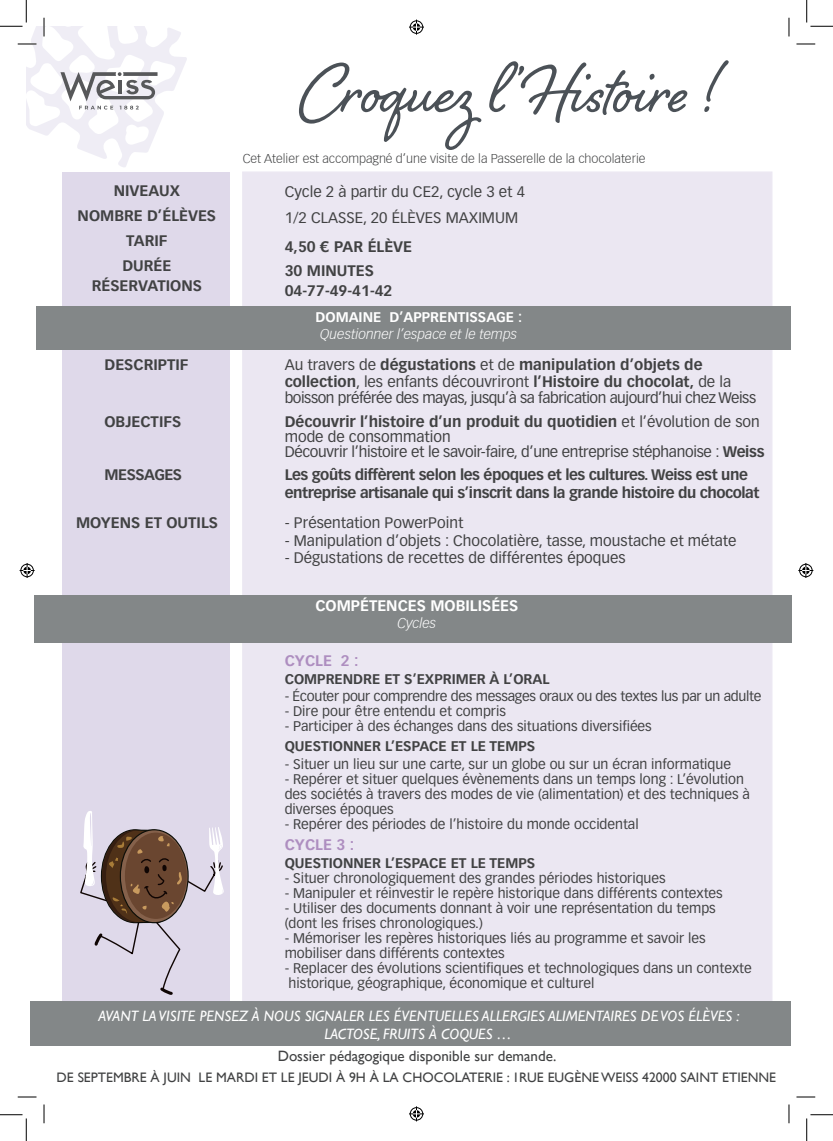
<style>
.page{position:relative;width:833px;height:1141px;background:#fff}
.page>*{position:absolute;margin:0;border:0;box-sizing:border-box;transform-origin:0 0}
.t1{font:90px "Shelby";color:#4b5157}
.t2{font:15px/26.8px "Vectora LT Std";color:#414243}
.t3{font:15px/16.2px "Vectora LT Std";letter-spacing:-.03em;color:#414243}
.t4{font:15px/15px "Vectora LT Std";letter-spacing:-.02em;color:#414243}
.t5{font:700 15px/18px "Vectora LT Std";letter-spacing:-.03em;color:#414243}
.t6{font:italic 15px/18px "Gill Sans";color:#fff;text-align:center}
.t7{font:700 15px/25px "Vectora LT Std";color:#414243}
.t8{font:15px "Gill Sans";color:#414243}
.t9{font:700 15px "Vectora LT Std";color:#fff}
.t10{font:700 15px "Vectora LT Std";color:#ae8ec0}
.t11{font:13.75px/15px "Vectora LT Std";color:#414243}
.t12{font:700 13.75px "Vectora LT Std";color:#414243}
.t13{font:13.75px "Gill Sans";color:#414243}
.t14{font:13.75px "Vectora LT Std";letter-spacing:-.02em;color:#414243}
.t15{font:italic 300 13.75px "Vectora LH46";color:#fff}
.t16{font:700 13.75px "Vectora LT Std";color:#fff}
.t17{font:300 12.5px "Vectora LH45";color:#414243}
.s1{font-weight:700}
</style>
<div class="page">
<div style="left:62px;top:172px;width:168px;height:863px;background:#dfd9ea"></div>
<div style="left:242px;top:171px;width:530px;height:862px;background:#ebe7f2;border:1px solid #beb1d5"></div>
<div style="left:30px;top:1000px;width:760px;height:45px;background:#838788"></div>
<div style="left:36px;top:306px;width:754px;height:44px;background:#838788"></div>
<div style="left:34px;top:595px;width:756px;height:48px;background:#838788"></div>
<svg style="left:80px;top:811px;width:144px;height:184px"></svg>
<svg style="left:796px;top:43px;width:18px;height:2px"></svg>
<svg style="left:18px;top:1096px;width:18px;height:1px"></svg>
<svg style="left:796px;top:1096px;width:18px;height:1px"></svg>
<svg style="left:43px;top:1104px;width:2px;height:19px"></svg>
<svg style="left:788px;top:18px;width:1px;height:18px"></svg>
<svg style="left:788px;top:1104px;width:1px;height:19px"></svg>
<svg style="left:0;top:0;width:187px;height:167px"></svg>
<svg style="left:0;top:1114px;width:27px;height:26px"></svg>
<svg style="left:806px;top:0;width:26px;height:27px"></svg>
<svg style="left:806px;top:1114px;width:26px;height:26px"></svg>
<svg style="left:409px;top:20px;width:15px;height:15px"></svg>
<svg style="left:409px;top:1106px;width:15px;height:15px"></svg>
<svg style="left:20px;top:563px;width:15px;height:15px"></svg>
<svg style="left:798px;top:563px;width:14px;height:15px"></svg>
<p class="t7" style="left:78px;top:178px;width:140px;text-align:center">NIVEAUX<br>NOMBRE D’ÉLÈVES<br>TARIF<br>DURÉE</p>
<p class="t7" style="left:92px;top:273px;width:112px">RÉSERVATIONS</p>
<h1 class="t1" style="left:300px;top:28px;width:416px">Croquez l ’Histoire !</h1>
<p class="t2" style="left:284px;top:178px;width:242px">Cycle 2 à partir du CE2, cycle 3 et 4<br>1/2 CLASSE, 20 ÉLÈVES MAXIMUM</p>
<p class="t7" style="left:284px;top:235px;width:129px;line-height:23.8px">4,50 € PAR ÉLÈVE<br>30 MINUTES</p>
<p class="t5" style="left:284px;top:281px;width:109px">04-77-49-41-42</p>
<p class="t17" style="left:242px;top:151px;width:404px">Cet Atelier est accompagné d’une visite de la Passerelle de la chocolaterie</p>
<p class="t16" style="left:315px;top:309px;width:208px">DOMAINE D’APPRENTISSAGE :</p>
<p class="t15" style="left:320px;top:325px;width:198px">Questionner l’espace et le temps</p>
<p class="t7" style="left:104px;top:352px;width:85px">DESCRIPTIF</p>
<p class="t3" style="left:284px;top:357px;width:473px">Au travers de <span class="s1">dégustations</span> et de <span class="s1">manipulation d’objets de collection</span>, les enfants découvriront <span class="s1">l’Histoire du chocolat,</span> de la boisson préférée des mayas, jusqu’à sa fabrication aujourd’hui chez Weiss</p>
<p class="t7" style="left:104px;top:409px;width:78px">OBJECTIFS</p>
<p class="t4" style="left:284px;top:414px;width:481px"><span class="s1">Découvrir l’histoire d’un produit du quotidien</span> et l’évolution de son mode de consommation<br>Découvrir l’histoire et le savoir-faire, d’une entreprise stéphanoise : <span class="s1">Weiss</span></p>
<p class="t5" style="left:104px;top:465px;width:79px">MESSAGES</p>
<p class="t5" style="left:284px;top:465px;width:476px">Les goûts diffèrent selon les époques et les cultures. Weiss est une entreprise artisanale qui s’inscrit dans la grande histoire du chocolat</p>
<p class="t7" style="left:76px;top:510px;width:143px">MOYENS ET OUTILS</p>
<p class="t2" style="left:284px;top:509px;width:180px">- Présentation PowerPoint</p>
<p class="t2" style="left:284px;top:527px;width:453px">- Manipulation d’objets : Chocolatière, tasse, moustache et métate</p>
<p class="t2" style="left:284px;top:544px;width:342px">- Dégustations de recettes de différentes époques</p>
<p class="t9" style="left:315px;top:596px;width:204px">COMPÉTENCES MOBILISÉES</p>
<p class="t15" style="left:397px;top:614px;width:40px">Cycles</p>
<p class="t10" style="left:284px;top:651px;width:75px">CYCLE 2 :</p>
<p class="t12" style="left:284px;top:670px;width:266px">COMPRENDRE ET S’EXPRIMER À L’ORAL</p>
<p class="t14" style="left:284px;top:688px;width:478px">- Écouter pour comprendre des messages oraux ou des textes lus par un adulte</p>
<p class="t11" style="left:284px;top:704px;width:223px">- Dire pour être entendu et compris</p>
<p class="t11" style="left:284px;top:719px;width:368px">- Participer à des échanges dans des situations diversifiées</p>
<p class="t12" style="left:284px;top:738px;width:252px">QUESTIONNER L’ESPACE ET LE TEMPS</p>
<p class="t11" style="left:284px;top:756px;width:447px">- Situer un lieu sur une carte, sur un globe ou sur un écran informatique</p>
<p class="t11" style="left:284px;top:771px;width:466px">- Repérer et situer quelques évènements dans un temps long : L’évolution des sociétés à travers des modes de vie (alimentation) et des techniques à diverses époques</p>
<p class="t11" style="left:284px;top:816px;width:355px">- Repérer des périodes de l’histoire du monde occidental</p>
<p class="t10" style="left:284px;top:835px;width:71px">CYCLE 3 :</p>
<p class="t12" style="left:284px;top:854px;width:252px">QUESTIONNER L’ESPACE ET LE TEMPS</p>
<p class="t11" style="left:284px;top:870px;width:382px">- Situer chronologiquement des grandes périodes historiques</p>
<p class="t11" style="left:284px;top:885px;width:439px">- Manipuler et réinvestir le repère historique dans différents contextes</p>
<p class="t11" style="left:284px;top:900px;width:432px">- Utiliser des documents donnant à voir une représentation du temps (dont les frises chronologiques.)</p>
<p class="t11" style="left:284px;top:930px;width:422px">- Mémoriser les repères historiques liés au programme et savoir les mobiliser dans différents contextes</p>
<p class="t11" style="left:284px;top:960px;width:468px">- Replacer des évolutions scientifiques et technologiques dans un contexte historique, géographique, économique et culturel</p>
<p class="t6" style="left:98px;top:1007px;width:642px">AVANT LA VISITE PENSEZ À NOUS SIGNALER LES ÉVENTUELLES ALLERGIES ALIMENTAIRES DE VOS ÉLÈVES :<br>LACTOSE, FRUITS À COQUES …</p>
<p class="t8" style="left:277px;top:1047px;width:280px">Dossier pédagogique disponible sur demande.</p>
<p class="t13" style="left:57px;top:1069px;width:720px">DE SEPTEMBRE À JUIN LE MARDI ET LE JEUDI À 9H À LA CHOCOLATERIE : 1RUE EUGÈNE WEISS 42000 SAINT ETIENNE</p>
</div>
